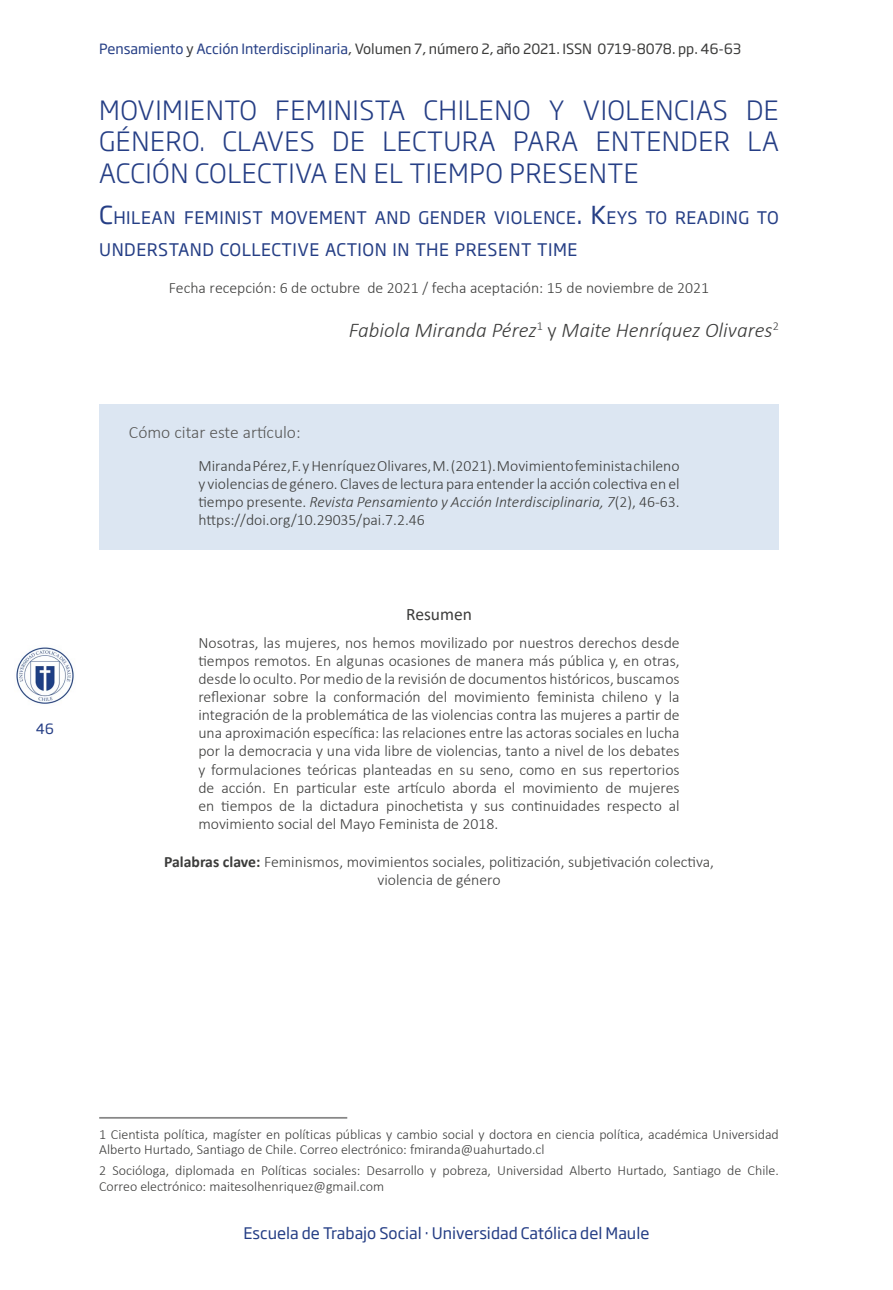
<style>
.page{position:relative;width:893px;height:1290px;background:#fff}
.page>*{position:absolute;margin:0;border:0;box-sizing:border-box;transform-origin:0 0}
.t1{font:300 26.25px/31.5px "Soho Gothic Pro";letter-spacing:.02em;color:#253e85;text-align:justify}
.t2{font:italic 300 21px "Calibri";color:#3c3c3b}
.t3{font:300 17.5px "Calibri";color:#575756}
.t4{font:17.5px "Calibri";color:#3c3c3b}
.t5{font:17.15px/31.5px "Soho Gothic Pro";letter-spacing:.03em;color:#253e85}
.t6{font:300 15.75px/18.2px "Calibri";color:#3c3c3b;text-align:justify}
.t7{font:15.75px "Soho Gothic Pro";color:#253e85}
.t8{font:300 14px/15.8px "Calibri";color:#3c3c3b}
.t9{font:14px "Soho Gothic Pro";color:#3c3c3b}
.t10{font:14px "Soho Gothic Pro";color:#253e85}
.s1{color:#253e85}
.s2{font-size:24.5px}
.s3{font-style:normal}
.s4{font-style:italic}
.s5{font-weight:700}
</style>
<div class="page">
<img style="left:16px;top:647px;width:58px;height:57px">
<div style="left:99px;top:404px;width:680px;height:145px;background:#dce6f2"></div>
<hr style="left:99px;top:1117px;width:248px;height:2px;background:#878787">
<p class="t10" style="left:36px;top:717px;width:19px">46</p>
<p class="t9" style="left:99px;top:38px;width:644px"><span class="s1">Pensamiento</span> y <span class="s1">Acción Interdisciplinaria</span>, Volumen 7, número 2, año 2021. ISSN 0719-8078. pp. 46-63</p>
<h1 class="t1" style="left:99px;top:93px;width:681px">MOVIMIENTO FEMINISTA CHILENO Y VIOLENCIAS DE GÉNERO. CLAVES DE LECTURA PARA ENTENDER LA ACCIÓN COLECTIVA EN EL TIEMPO PRESENTE</h1>
<p class="t5" style="left:99px;top:201px;width:681px"><span class="s2">C</span>HILEAN FEMINIST MOVEMENT AND GENDER VIOLENCE<span class="s2">. K</span>EYS TO READING TO<br>UNDERSTAND COLLECTIVE ACTION IN THE PRESENT TIME</p>
<p class="t6" style="left:169px;top:278px;width:542px">Fecha recepción: 6 de octubre de 2021 / fecha aceptación: 15 de noviembre de 2021</p>
<h2 class="t2" style="left:349px;top:317px;width:431px">Fabiola Miranda Pérez<sup>1</sup> <span class="s3">y</span> Maite Henríquez Olivares<sup>2</sup></h2>
<p class="t3" style="left:129px;top:421px;width:173px">Cómo citar este artículo:</p>
<p class="t6" style="left:198px;top:456px;width:483px">Miranda Pérez, F. y Henríquez Olivares, M. (2021). Movimiento feminista chileno y violencias de género. Claves de lectura para entender la acción colectiva en el tiempo presente. <span class="s4">Revista Pensamiento y Acción Interdisciplinaria, 7</span>(2), 46-63. https://doi.org/10.29035/pai.7.2.46</p>
<p class="t4" style="left:406px;top:602px;width:67px">Resumen</p>
<p class="t6" style="left:198px;top:633px;width:483px">Nosotras, las mujeres, nos hemos movilizado por nuestros derechos desde tiempos remotos. En algunas ocasiones de manera más pública y, en otras, desde lo oculto. Por medio de la revisión de documentos históricos, buscamos reflexionar sobre la conformación del movimiento feminista chileno y la integración de la problemática de las violencias contra las mujeres a partir de una aproximación específica: las relaciones entre las actoras sociales en lucha por la democracia y una vida libre de violencias, tanto a nivel de los debates y formulaciones teóricas planteadas en su seno, como en sus repertorios de acción. En particular este artículo aborda el movimiento de mujeres en tiempos de la dictadura pinochetista y sus continuidades respecto al movimiento social del Mayo Feminista de 2018.</p>
<p class="t6" style="left:164px;top:852px;width:551px;text-align:center"><span class="s5">Palabras clave:</span> Feminismos, movimientos sociales, politización, subjetivación colectiva, violencia de género</p>
<p class="t8" style="left:99px;top:1126px;width:681px">1 Cientista política, magíster en políticas públicas y cambio social y doctora en ciencia política, académica Universidad<br>Alberto Hurtado, Santiago de Chile. Correo electrónico: fmiranda@uahurtado.cl</p>
<p class="t8" style="left:99px;top:1162px;width:681px">2 Socióloga, diplomada en Políticas sociales: Desarrollo y pobreza, Universidad Alberto Hurtado, Santiago de Chile.<br>Correo electrónico: maitesolhenriquez@gmail.com</p>
<p class="t7" style="left:244px;top:1221px;width:407px">Escuela de Trabajo Social · Universidad Católica del Maule</p>
</div>
